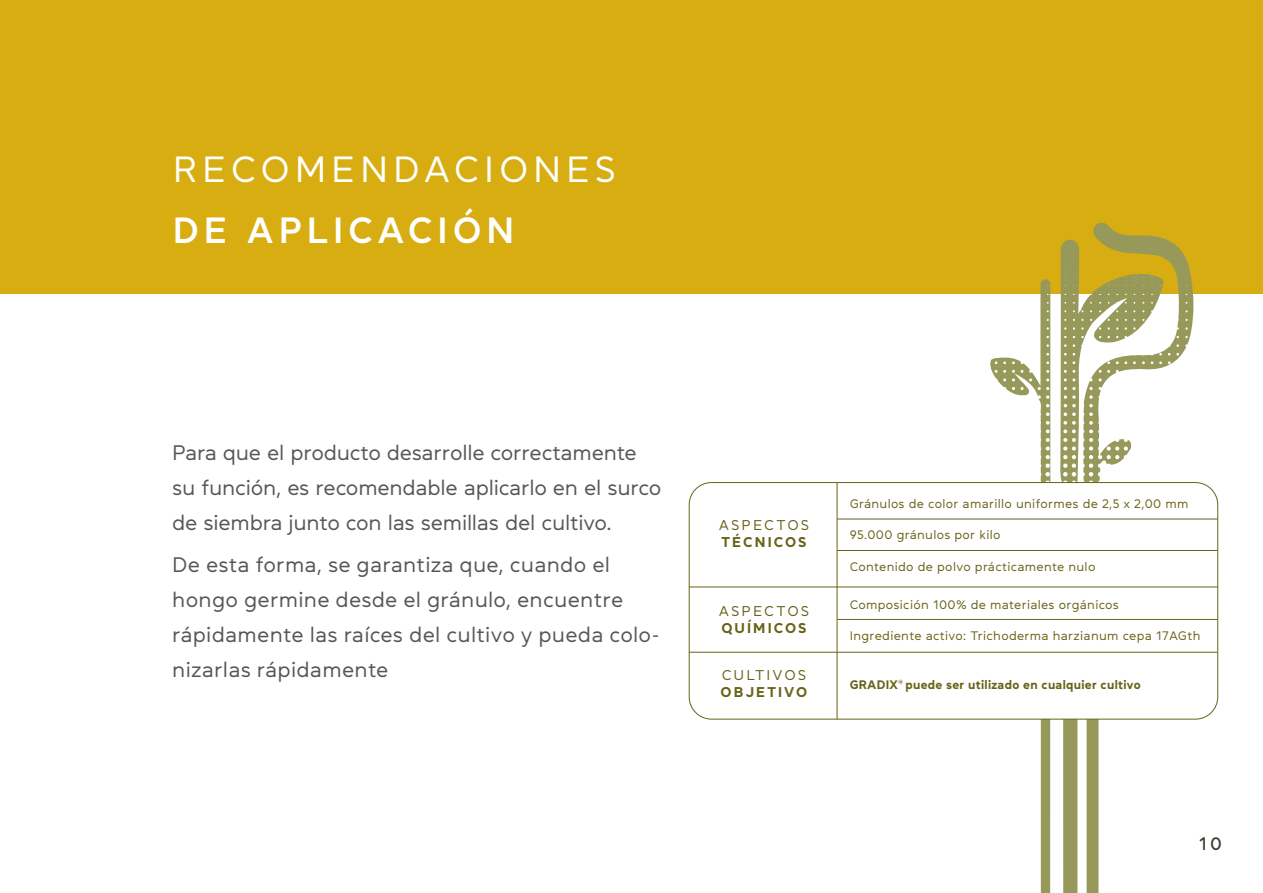
<style>
.page{position:relative;width:1263px;height:893px;background:#fff}
.page>*{position:absolute;margin:0;border:0;box-sizing:border-box;transform-origin:0 0}
.t1{font:36.45px "Daikon";letter-spacing:.13em;color:#fff}
.t2{font:600 36.45px "Daikon";letter-spacing:.13em;color:#fff}
.t3{font:21px/35px "Daikon";letter-spacing:.01em;color:#575756}
.t4{font:21px/35px "Daikon";letter-spacing:-.01em;color:#575756}
.t5{font:500 18px "Daikon";color:#403a34}
.t6{font:14.1px "Daikon";letter-spacing:.14em;color:#676317}
.t7{font:700 14.1px "Daikon";letter-spacing:.15em;color:#676317}
.t8{font:12.3px "Daikon";letter-spacing:.025em;color:#676317}
.t9{font:700 12.3px "Daikon";letter-spacing:.025em;color:#676317}
</style>
<div class="page">
<div style="left:0;top:0;width:1263px;height:294px;background:#d7ad11"></div>
<svg style="left:990px;top:279px;width:60px;height:614px"></svg>
<svg style="left:1060px;top:223px;width:133px;height:670px"></svg>
<div style="left:689px;top:483px;width:529px;height:236px;background:#fff;border-radius:22px"></div>
<div style="left:689px;top:482px;width:529px;height:237px;border:1px solid #676317;border-radius:22px"></div>
<hr style="left:837px;top:483px;width:1px;height:236px;background:#676317">
<hr style="left:689px;top:587px;width:529px;height:1px;background:#676317">
<hr style="left:689px;top:652px;width:529px;height:1px;background:#676317">
<hr style="left:837px;top:519px;width:381px;height:1px;background:#676317">
<hr style="left:837px;top:550px;width:381px;height:1px;background:#676317">
<hr style="left:837px;top:619px;width:381px;height:1px;background:#676317">
<svg style="left:898px;top:680px;width:5px;height:4px"></svg>
<h1 class="t1" style="left:173px;top:151px;width:445px">RECOMENDACIONES</h1>
<h1 class="t2" style="left:173px;top:212px;width:343px">DE APLICACIÓN</h1>
<h2 class="t4" style="left:172px;top:435px;width:491px">Para que el producto desarrolle correctamente su función, es recomendable aplicarlo en el surco de siembra junto con las semillas del cultivo.</h2>
<h2 class="t3" style="left:172px;top:548px;width:489px">De esta forma, se garantiza que, cuando el hongo germine desde el gránulo, encuentre rápidamente las raíces del cultivo y pueda colo&shy;nizarlas rápidamente</h2>
<p class="t6" style="left:719px;top:518px;width:92px">ASPECTOS</p>
<p class="t7" style="left:721px;top:535px;width:87px">TÉCNICOS</p>
<p class="t6" style="left:719px;top:604px;width:92px">ASPECTOS</p>
<p class="t7" style="left:721px;top:621px;width:87px">QUÍMICOS</p>
<p class="t6" style="left:722px;top:668px;width:86px">CULTIVOS</p>
<p class="t7" style="left:721px;top:685px;width:88px">OBJETIVO</p>
<p class="t8" style="left:850px;top:498px;width:340px">Gránulos de color amarillo uniformes de 2,5 x 2,00 mm</p>
<p class="t8" style="left:850px;top:529px;width:152px">95.000 gránulos por kilo</p>
<p class="t8" style="left:850px;top:560px;width:247px">Contenido de polvo prácticamente nulo</p>
<p class="t8" style="left:850px;top:598px;width:271px">Composición 100% de materiales orgánicos</p>
<p class="t8" style="left:850px;top:630px;width:352px">Ingrediente activo: Trichoderma harzianum cepa 17AGth</p>
<p class="t9" style="left:850px;top:679px;width:293px">GRADIX puede ser utilizado en cualquier cultivo</p>
<h3 class="t5" style="left:1199px;top:835px;width:25px">10</h3>
</div>
